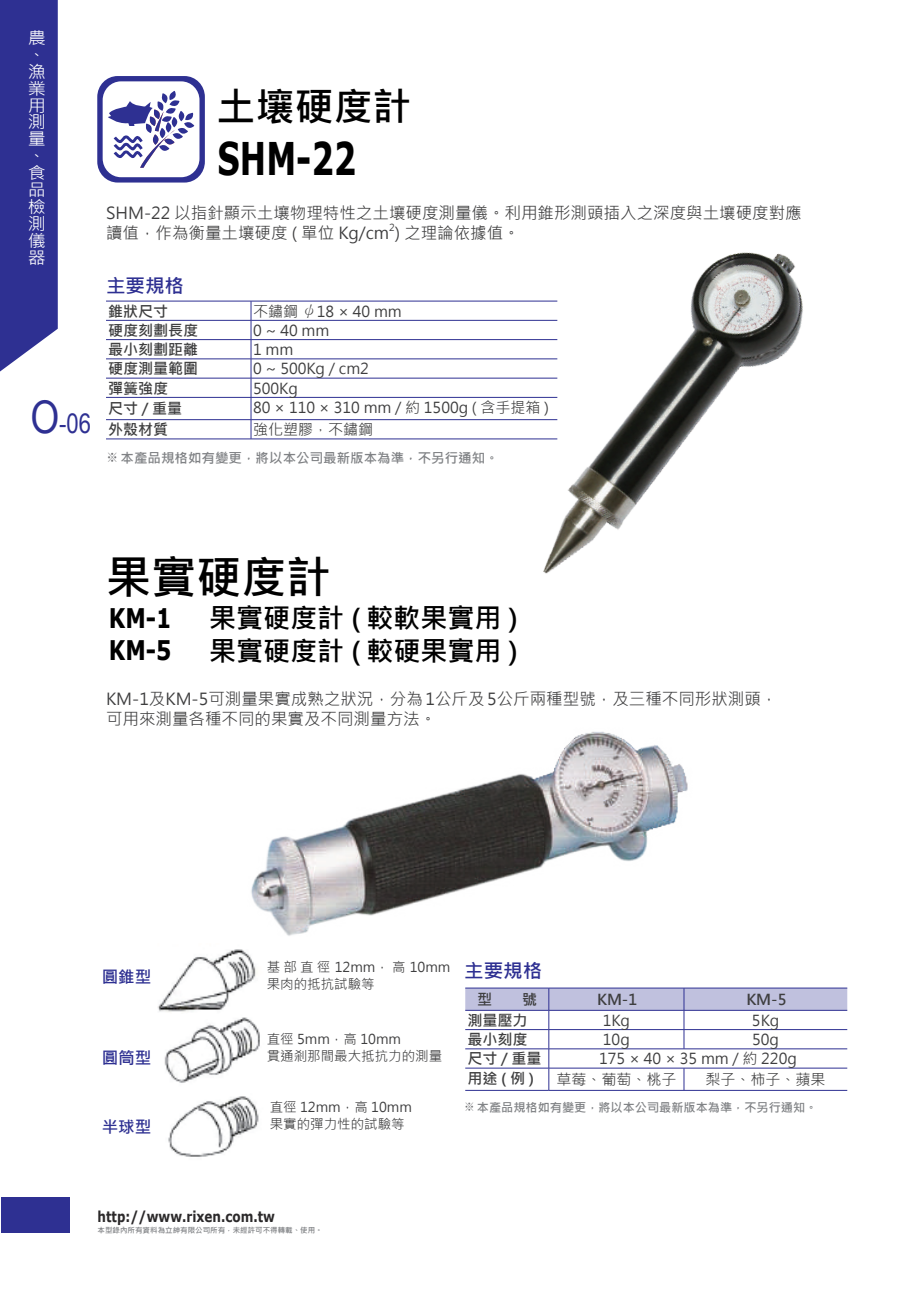
<style>
.page{position:relative;width:919px;height:1289px;background:#fff}
.page>*{position:absolute;margin:0;border:0;box-sizing:border-box;transform-origin:0 0}
.t1{font:700 45px "Verdana";color:#000;scale:.7 1}
.t2{font:700 45px "Microsoft Jheng Hei";color:#000}
.t3{font:700 39px "Microsoft Jheng Hei";color:#000}
.t4{font:700 27px "Microsoft Jheng Hei";color:#000}
.t5{font:700 27px "Verdana";color:#000;scale:.8 1}
.t6{font:27px "Arial Narrow";color:#2e3092}
.t7{font:700 19.5px "Microsoft Jheng Hei";color:#2e3092}
.t8{font:16.95px/17px "Microsoft Jheng Hei";color:#fff;scale:1.06 1}
.t9{font:16.5px/19.8px "Microsoft Jheng Hei";color:#3e3e3f}
.t10{font:700 16.5px "Microsoft Jheng Hei";color:#2e3092}
.t11{font:15px "Microsoft Jheng Hei";color:#3e3e3f}
.t12{font:700 15px "Microsoft Jheng Hei";color:#3e3e3f}
.t13{font:700 15px "Verdana";color:#2b292a;scale:.8 1}
.t14{font:13.5px/16.2px "Microsoft Jheng Hei";color:#3e3e3f}
.t15{font:700 13.5px "Microsoft Jheng Hei";color:#808285}
.t16{font:700 12.15px "Microsoft Jheng Hei";color:#808285}
.t17{font:9.6px "Microsoft Jheng Hei";color:#3e3e3f}
.t18{font:700 7.5px "Microsoft Jheng Hei";color:#808285}
.s1{font-size:45px}
.s2{font-family:"P Ming Li U"}
.s3{font-family:"P Ming Li U";font-weight:400;font-size:12.3px;color:#6c6d70}
.s4{font-family:"P Ming Li U";font-weight:400;font-size:10.95px;color:#6c6d70}
</style>
<div class="page">
<svg style="left:0;top:0;width:58px;height:371px;background:#3a3c98"></svg>
<div style="left:1px;top:1197px;width:68px;height:35px;background:#2e3092"></div>
<svg style="left:97px;top:76px;width:108px;height:106px"></svg>
<img style="left:158px;top:949px;width:98px;height:63px">
<img style="left:164px;top:1017px;width:96px;height:66px">
<img style="left:168px;top:1096px;width:91px;height:61px">
<hr style="left:465px;top:987px;width:84px;height:1px;background:#2e3092">
<hr style="left:549px;top:987px;width:135px;height:1px;background:#2e3092">
<hr style="left:684px;top:987px;width:163px;height:1px;background:#2e3092">
<svg style="left:465px;top:988px;width:382px;height:102px"></svg>
<hr style="left:465px;top:1090px;width:84px;height:1px;background:#2e3092">
<hr style="left:549px;top:1090px;width:135px;height:1px;background:#2e3092">
<hr style="left:684px;top:1090px;width:163px;height:1px;background:#2e3092">
<img style="left:428px;top:252px;width:375px;height:322px">
<img style="left:251px;top:731px;width:437px;height:205px">
<hr style="left:106px;top:301px;width:145px;height:1px;background:#2e3092">
<hr style="left:251px;top:301px;width:306px;height:1px;background:#2e3092">
<hr style="left:106px;top:320px;width:145px;height:1px;background:#2e3092">
<hr style="left:251px;top:320px;width:306px;height:1px;background:#2e3092">
<hr style="left:106px;top:339px;width:145px;height:1px;background:#2e3092">
<hr style="left:251px;top:339px;width:306px;height:1px;background:#2e3092">
<hr style="left:106px;top:358px;width:145px;height:1px;background:#2e3092">
<hr style="left:251px;top:358px;width:306px;height:1px;background:#2e3092">
<hr style="left:106px;top:378px;width:145px;height:1px;background:#2e3092">
<hr style="left:251px;top:378px;width:306px;height:1px;background:#2e3092">
<hr style="left:106px;top:397px;width:145px;height:1px;background:#2e3092">
<hr style="left:251px;top:397px;width:306px;height:1px;background:#2e3092">
<hr style="left:106px;top:419px;width:145px;height:1px;background:#2e3092">
<hr style="left:251px;top:419px;width:306px;height:1px;background:#2e3092">
<svg style="left:251px;top:301px;width:1px;height:137px"></svg>
<hr style="left:106px;top:438px;width:145px;height:1px;background:#2e3092">
<hr style="left:251px;top:438px;width:306px;height:1px;background:#2e3092">
<p class="t8" style="left:28px;top:29px;width:18px">農︑漁業用測量︑食品檢測儀器</p>
<h3 class="t6" style="left:30px;top:404px;width:62px"><span class="s1">O</span>-06</h3>
<h2 class="t3" style="left:216px;top:83px;width:196px">土壤硬度計</h2>
<h1 class="t1" style="left:217px;top:127px;width:199px">SHM-22</h1>
<p class="t9" style="left:106px;top:203px;width:697px">SHM-22 以指針顯示土壤物理特性之土壤硬度測量儀。利用錐形測頭插入之深度與土壤硬度對應讀值，作為衡量土壤硬度 ( 單位 Kg/cm ) 之理論依據值。</p>
<p class="t17" style="left:389px;top:221px;width:7px">2</p>
<p class="t7" style="left:106px;top:274px;width:79px">主要規格</p>
<p class="t12" style="left:108px;top:302px;width:61px">錐狀尺寸</p>
<p class="t11" style="left:253px;top:302px;width:150px">不鏽鋼 <span class="s2">ψ</span>18 × 40 mm</p>
<p class="t12" style="left:108px;top:321px;width:91px">硬度刻劃長度</p>
<p class="t11" style="left:253px;top:321px;width:78px">0 ~ 40 mm</p>
<p class="t12" style="left:108px;top:340px;width:91px">最小刻劃距離</p>
<p class="t11" style="left:253px;top:340px;width:42px">1 mm</p>
<p class="t12" style="left:108px;top:359px;width:91px">硬度測量範圍</p>
<p class="t11" style="left:253px;top:359px;width:117px">0 ~ 500Kg / cm2</p>
<p class="t12" style="left:108px;top:378px;width:61px">彈簧強度</p>
<p class="t11" style="left:253px;top:378px;width:46px">500Kg</p>
<p class="t12" style="left:108px;top:399px;width:76px">尺寸 / 重量</p>
<p class="t11" style="left:253px;top:398px;width:297px">80 × 110 × 310 mm / 約 1500g ( 含手提箱 )</p>
<p class="t12" style="left:108px;top:420px;width:61px">外殼材質</p>
<p class="t11" style="left:253px;top:420px;width:121px">強化塑膠，不鏽鋼</p>
<p class="t15" style="left:107px;top:449px;width:393px"><span class="s3">※</span> 本產品規格如有變更，將以本公司最新版本為準，不另行通知。</p>
<h1 class="t2" style="left:106px;top:549px;width:226px">果實硬度計</h1>
<h3 class="t5" style="left:109px;top:599px;width:80px">KM-1</h3>
<h3 class="t4" style="left:209px;top:601px;width:310px">果實硬度計 ( 較軟果實用 )</h3>
<h3 class="t5" style="left:109px;top:631px;width:80px">KM-5</h3>
<h3 class="t4" style="left:209px;top:633px;width:310px">果實硬度計 ( 較硬果實用 )</h3>
<p class="t9" style="left:106px;top:689px;width:673px">KM-1及KM-5可測量果實成熟之狀況，分為 1公斤及 5公斤兩種型號，及三種不同形狀測頭，可用來測量各種不同的果實及不同測量方法。</p>
<p class="t10" style="left:102px;top:966px;width:51px">圓錐型</p>
<p class="t10" style="left:102px;top:1047px;width:51px">圓筒型</p>
<p class="t10" style="left:102px;top:1116px;width:51px">半球型</p>
<p class="t14" style="left:267px;top:959px;width:185px">基部直徑 12mm，高 10mm果肉的抵抗試驗等</p>
<p class="t14" style="left:267px;top:1031px;width:177px">直徑 5mm，高 10mm<br>貫通剎那間最大抵抗力的測量</p>
<p class="t14" style="left:270px;top:1099px;width:144px">直徑 12mm，高 10mm果實的彈力性的試驗等</p>
<p class="t7" style="left:464px;top:958px;width:79px">主要規格</p>
<p class="t12" style="left:477px;top:990px;width:61px">型　　號</p>
<p class="t12" style="left:597px;top:990px;width:42px">KM-1</p>
<p class="t12" style="left:746px;top:990px;width:42px">KM-5</p>
<p class="t12" style="left:467px;top:1010px;width:61px">測量壓力</p>
<p class="t11" style="left:602px;top:1010px;width:29px">1Kg</p>
<p class="t11" style="left:752px;top:1010px;width:29px">5Kg</p>
<p class="t12" style="left:467px;top:1030px;width:61px">最小刻度</p>
<p class="t11" style="left:603px;top:1030px;width:28px">10g</p>
<p class="t11" style="left:752px;top:1030px;width:28px">50g</p>
<p class="t12" style="left:467px;top:1049px;width:76px">尺寸 / 重量</p>
<p class="t11" style="left:599px;top:1049px;width:199px">175 × 40 × 35 mm / 約 220g</p>
<p class="t12" style="left:467px;top:1068px;width:68px">用途(例)</p>
<p class="t11" style="left:556px;top:1070px;width:121px">草莓、葡萄、桃子</p>
<p class="t11" style="left:705px;top:1070px;width:121px">梨子、柿子、蘋果</p>
<p class="t16" style="left:464px;top:1099px;width:354px"><span class="s4">※</span> 本產品規格如有變更，將以本公司最新版本為準，不另行通知。</p>
<p class="t13" style="left:98px;top:1205px;width:223px">http://www.rixen.com.tw</p>
<p class="t18" style="left:98px;top:1225px;width:226px">本型錄內所有資料為立紳有限公司所有，未經許可不得轉載、使用。</p>
</div>
